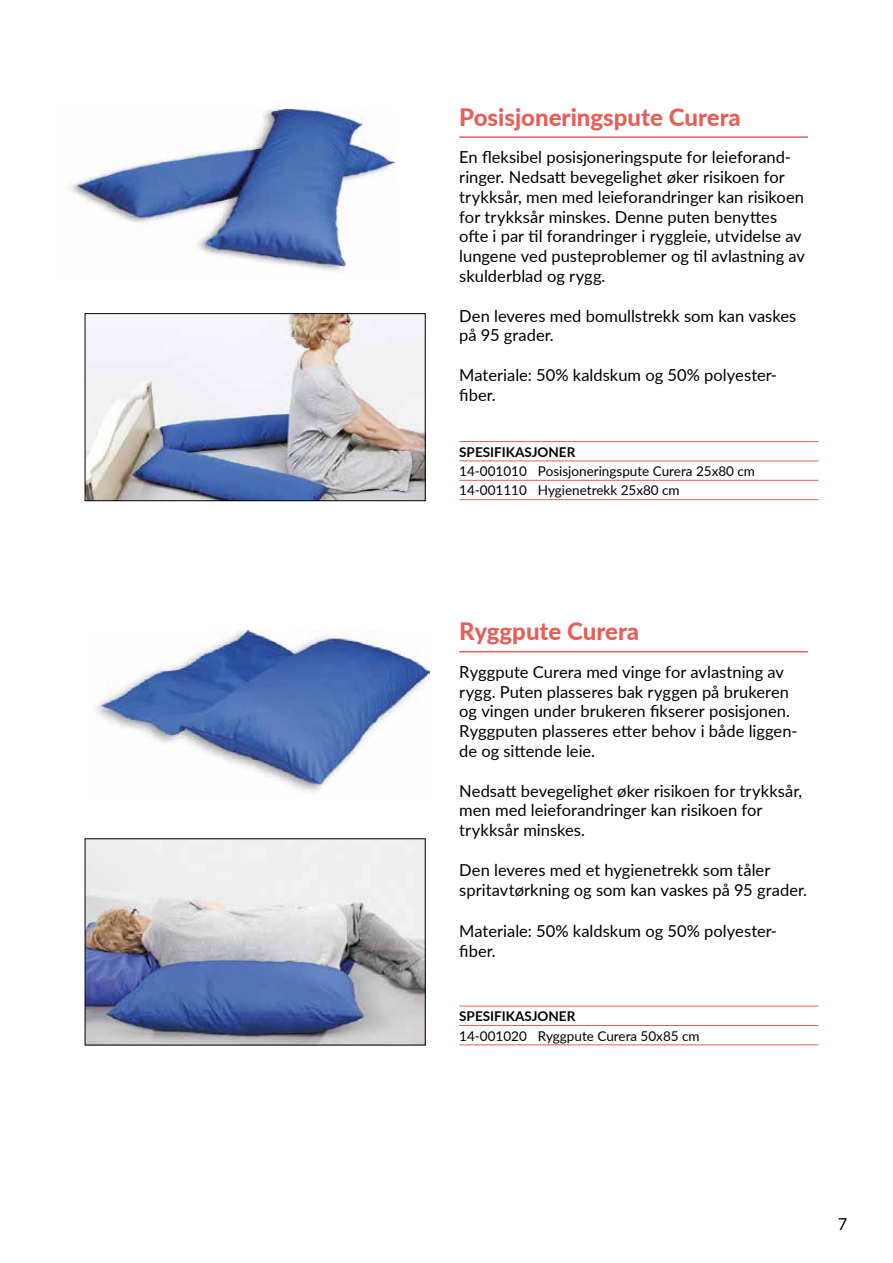
<style>
.page{position:relative;width:893px;height:1263px;background:#fff}
.page>*{position:absolute;margin:0;border:0;box-sizing:border-box;transform-origin:0 0}
.t1{font:800 24px "Lato";color:#e75e57}
.t2{font:16.5px/19.8px "Lato";color:#000}
.t3{font:13.5px/19.4px "Lato";color:#000}
.t4{font:700 13.5px "Lato";color:#000}
</style>
<div class="page">
<hr style="left:459px;top:136px;width:349px;height:2px;background:#e75e57">
<hr style="left:459px;top:441px;width:79px;height:1px;background:#e75e57">
<hr style="left:538px;top:441px;width:281px;height:1px;background:#e75e57">
<hr style="left:459px;top:461px;width:79px;height:1px;background:#e75e57">
<hr style="left:538px;top:461px;width:281px;height:1px;background:#e75e57">
<hr style="left:459px;top:480px;width:79px;height:1px;background:#e75e57">
<hr style="left:538px;top:480px;width:281px;height:1px;background:#e75e57">
<hr style="left:459px;top:499px;width:79px;height:1px;background:#e75e57">
<hr style="left:538px;top:499px;width:281px;height:1px;background:#e75e57">
<img style="left:69px;top:109px;width:325px;height:163px">
<hr style="left:459px;top:651px;width:349px;height:1px;background:#e75e57">
<hr style="left:459px;top:1006px;width:79px;height:1px;background:#e75e57">
<hr style="left:538px;top:1006px;width:281px;height:1px;background:#e75e57">
<hr style="left:459px;top:1025px;width:79px;height:1px;background:#e75e57">
<hr style="left:538px;top:1025px;width:281px;height:1px;background:#e75e57">
<hr style="left:459px;top:1044px;width:79px;height:1px;background:#e75e57">
<hr style="left:538px;top:1044px;width:281px;height:1px;background:#e75e57">
<img style="left:93px;top:630px;width:336px;height:162px">
<img style="left:87px;top:315px;width:337px;height:184px">
<div style="left:85px;top:313px;width:341px;height:188px;border:1px solid #000"></div>
<img style="left:87px;top:840px;width:337px;height:203px">
<h1 class="t1" style="left:459px;top:99px;width:283px">Posisjoneringspute Curera</h1>
<p class="t2" style="left:459px;top:147px;width:347px">En fleksibel posisjoneringspute for leieforand&shy;ringer. Nedsatt bevegelighet øker risikoen for trykksår, men med leieforandringer kan risikoen for trykksår minskes. Denne puten benyttes ofte i par til forandringer i ryggleie, utvidelse av lungene ved pusteproblemer og til avlastning av skulderblad og rygg.</p>
<p class="t2" style="left:459px;top:305px;width:339px">Den leveres med bomullstrekk som kan vaskes på 95 grader.</p>
<p class="t2" style="left:459px;top:364px;width:319px">Materiale: 50% kaldskum og 50% polyester&shy;fiber.</p>
<p class="t4" style="left:459px;top:442px;width:118px">SPESIFIKASJONER</p>
<p class="t3" style="left:459px;top:461px;width:297px">14-001010 Posisjoneringspute Curera 25x80 cm<br>14-001110 Hygienetrekk 25x80 cm</p>
<h1 class="t1" style="left:459px;top:614px;width:181px">Ryggpute Curera</h1>
<p class="t2" style="left:459px;top:661px;width:340px">Ryggpute Curera med vinge for avlastning av rygg. Puten plasseres bak ryggen på brukeren og vingen under brukeren fikserer posisjonen.<br>Ryggputen plasseres etter behov i både liggen&shy;de og sittende leie.</p>
<p class="t2" style="left:459px;top:780px;width:344px">Nedsatt bevegelighet øker risikoen for trykksår, men med leieforandringer kan risikoen for trykksår minskes.</p>
<p class="t2" style="left:459px;top:859px;width:349px">Den leveres med et hygienetrekk som tåler spritavtørkning og som kan vaskes på 95 grader.</p>
<p class="t2" style="left:459px;top:920px;width:319px">Materiale: 50% kaldskum og 50% polyester&shy;fiber.</p>
<p class="t4" style="left:459px;top:1006px;width:118px">SPESIFIKASJONER</p>
<p class="t3" style="left:459px;top:1025px;width:242px">14-001020 Ryggpute Curera 50x85 cm</p>
<p class="t2" style="left:838px;top:1213px;width:11px">7</p>
</div>
